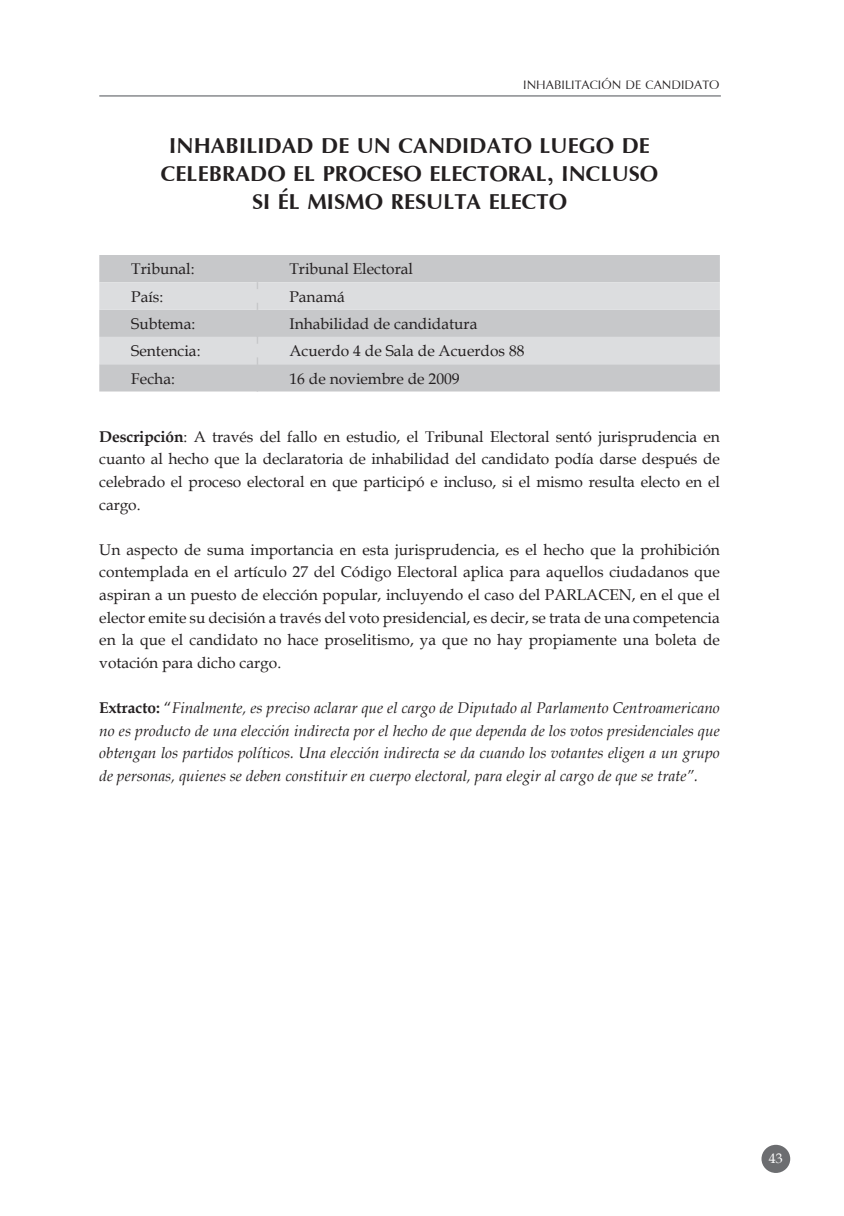
<style>
.page{position:relative;width:844px;height:1216px;background:#fff}
.page>*{position:absolute;margin:0;border:0;box-sizing:border-box;transform-origin:0 0}
.t1{font:33.95px/28.2px "Iris UPC Bold";color:#231f20;text-align:center}
.t2{font:19.25px "Iris UPC";color:#231f20}
.t3{font:15.58px/22.6px "Book Antiqua";color:#231f20;text-align:justify}
.t4{font:italic 15.58px/22.6px "Book Antiqua";color:#231f20;text-align:justify}
.t5{font:14px "Book Antiqua";color:#fff}
.s1{font-weight:700}
.s2{font-weight:700;font-style:normal}
.s3{font-style:normal}
</style>
<div class="page">
<div style="left:761px;top:1144px;width:29px;height:28px;background:#6c6d70;border-radius:50%"></div>
<hr style="left:99px;top:95px;width:621px;height:2px;background:#999b9e">
<div style="left:99px;top:255px;width:620px;height:136px;background:#c7c8ca"></div>
<svg style="left:99px;top:282px;width:620px;height:82px;background:#d5d6d8"></svg>
<svg style="left:257px;top:275px;width:1px;height:14px"></svg>
<svg style="left:257px;top:303px;width:1px;height:13px"></svg>
<svg style="left:257px;top:330px;width:1px;height:14px"></svg>
<svg style="left:257px;top:357px;width:1px;height:14px"></svg>
<p class="t2" style="left:523px;top:71px;width:198px">INHABILITACIÓN DE CANDIDATO</p>
<h1 class="t1" style="left:161px;top:129px;width:498px">INHABILIDAD DE UN CANDIDATO LUEGO DE<br>CELEBRADO EL PROCESO ELECTORAL, INCLUSO<br>SI ÉL MISMO RESULTA ELECTO</h1>
<p class="t3" style="left:131px;top:257px;width:65px">Tribunal:</p>
<p class="t3" style="left:289px;top:257px;width:125px">Tribunal Electoral</p>
<p class="t3" style="left:131px;top:285px;width:34px">País:</p>
<p class="t3" style="left:289px;top:285px;width:57px">Panamá</p>
<p class="t3" style="left:131px;top:312px;width:65px">Subtema:</p>
<p class="t3" style="left:289px;top:312px;width:189px">Inhabilidad de candidatura</p>
<p class="t3" style="left:131px;top:339px;width:71px">Sentencia:</p>
<p class="t3" style="left:289px;top:339px;width:236px">Acuerdo 4 de Sala de Acuerdos 88</p>
<p class="t3" style="left:131px;top:366px;width:45px">Fecha:</p>
<p class="t3" style="left:289px;top:366px;width:172px">16 de noviembre de 2009</p>
<p class="t3" style="left:99px;top:425px;width:622px"><span class="s1">Descripción</span>: A través del fallo en estudio, el Tribunal Electoral sentó jurisprudencia en cuanto al hecho que la declaratoria de inhabilidad del candidato podía darse después de celebrado el proceso electoral en que participó e incluso, si el mismo resulta electo en el cargo.</p>
<p class="t3" style="left:99px;top:538px;width:622px">Un aspecto de suma importancia en esta jurisprudencia, es el hecho que la prohibición contemplada en el artículo 27 del Código Electoral aplica para aquellos ciudadanos que aspiran a un puesto de elección popular, incluyendo el caso del PARLACEN, en el que el elector emite su decisión a través del voto presidencial, es decir, se trata de una competencia en la que el candidato no hace proselitismo, ya que no hay propiamente una boleta de votación para dicho cargo.</p>
<p class="t4" style="left:99px;top:696px;width:622px"><span class="s2">Extracto:</span> <span class="s3">“</span>Finalmente, es preciso aclarar que el cargo de Diputado al Parlamento Centroamericano no es producto de una elección indirecta por el hecho de que dependa de los votos presidenciales que obtengan los partidos políticos. Una elección indirecta se da cuando los votantes eligen a un grupo de personas, quienes se deben constituir en cuerpo electoral, para elegir al cargo de que se trate”.</p>
<p class="t5" style="left:768px;top:1148px;width:15px">43</p>
</div>
